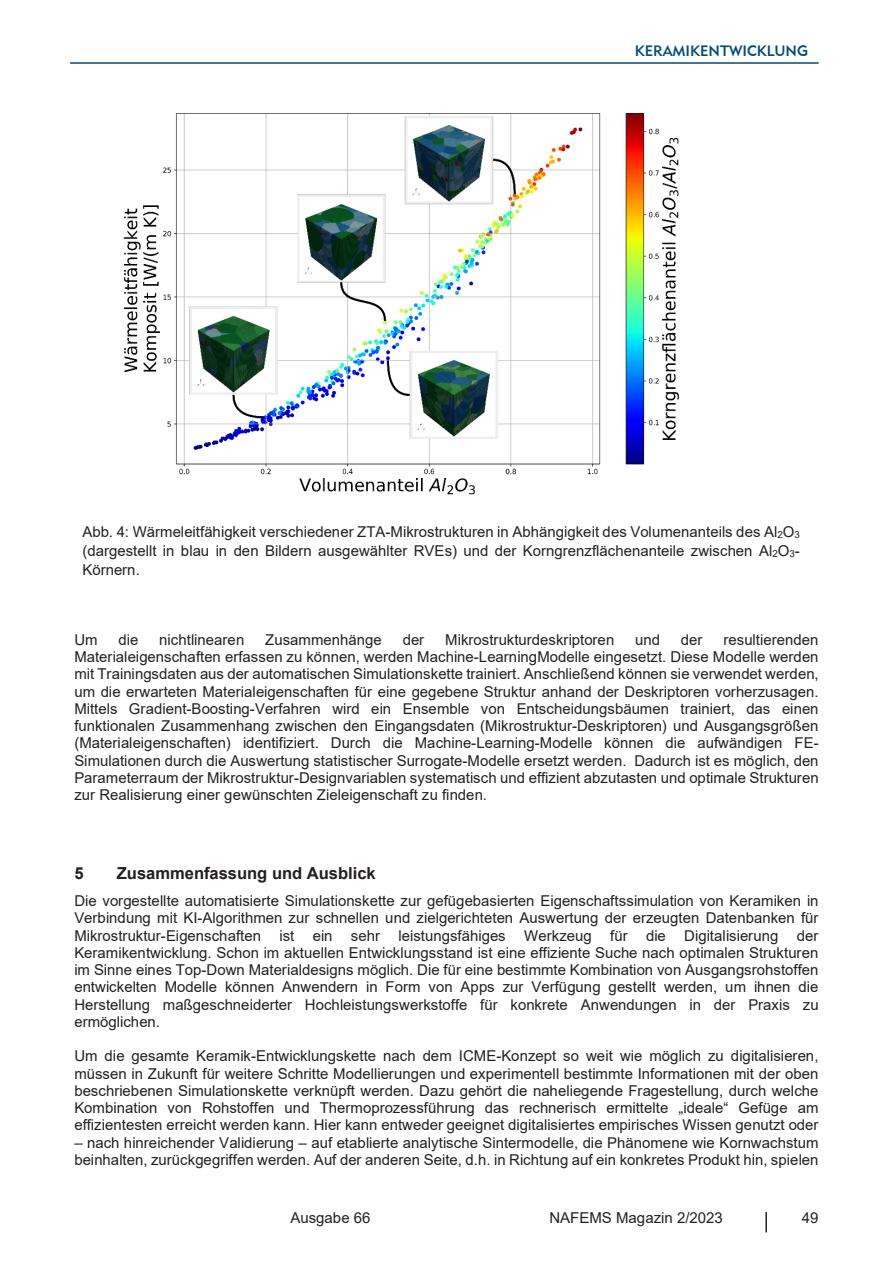
<style>
.page{position:relative;width:893px;height:1263px;background:#fff}
.page>*{position:absolute;margin:0;border:0;box-sizing:border-box;transform-origin:0 0}
.t1{font:700 16.5px "Arial";color:#231f20}
.t2{font:15px/17.2px "Arial";color:#231f20;text-align:justify}
.Pagina_Thema_links{font:15px "Geometric 415 BT Medium A";color:#004c7b}
.s1{font-size:9.75px}
</style>
<div class="page">
<hr style="left:765px;top:1212px;width:2px;height:20px;background:#231f20">
<hr style="left:70px;top:62px;width:749px;height:2px;background:#004c7b">
<img style="left:123px;top:113px;width:556px;height:382px">
<p class="Pagina_Thema_links" style="left:635px;top:42px;width:175px">KERAMIKENTWICKLUNG</p>
<p class="t2" style="left:82px;top:523px;width:719px;line-height:18.6px">Abb. 4: Wärmeleitfähigkeit verschiedener ZTA-Mikrostrukturen in Abhängigkeit des Volumenanteils des Al<span class="s1">2</span>O<span class="s1">3 </span>(dargestellt in blau in den Bildern ausgewählter RVEs) und der Korngrenzflächenanteile zwischen Al<span class="s1">2</span>O<span class="s1">3</span>- Körnern.</p>
<p class="t2" style="left:74px;top:631px;width:25px">Um</p>
<p class="t2" style="left:118px;top:631px;width:21px">die</p>
<p class="t2" style="left:159px;top:631px;width:87px">nichtlinearen</p>
<p class="t2" style="left:265px;top:631px;width:118px">Zusammenhänge</p>
<p class="t2" style="left:403px;top:631px;width:23px">der</p>
<p class="t2" style="left:445px;top:631px;width:171px">Mikrostrukturdeskriptoren</p>
<p class="t2" style="left:635px;top:631px;width:27px">und</p>
<p class="t2" style="left:681px;top:631px;width:23px">der</p>
<p class="t2" style="left:74px;top:631px;width:746px;text-indent:649px">resultierenden Materialeigenschaften erfassen zu können, werden Machine-LearningModelle eingesetzt. Diese Modelle werden mit Trainingsdaten aus der automatischen Simulationskette trainiert. Anschließend können sie verwendet werden, um die erwarteten Materialeigenschaften für eine gegebene Struktur anhand der Deskriptoren vorherzusagen.<br>Mittels Gradient-Boosting-Verfahren wird ein Ensemble von Entscheidungsbäumen trainiert, das einen funktionalen Zusammenhang zwischen den Eingangsdaten (Mikrostruktur-Deskriptoren) und Ausgangsgrößen (Materialeigenschaften) identifiziert. Durch die Machine-Learning-Modelle können die aufwändigen FE-Simulationen durch die Auswertung statistischer Surrogate-Modelle ersetzt werden. Dadurch ist es möglich, den Parameterraum der Mikrostruktur-Designvariablen systematisch und effizient abzutasten und optimale Strukturen zur Realisierung einer gewünschten Zieleigenschaft zu finden.</p>
<p class="t1" style="left:74px;top:862px;width:11px">5</p>
<p class="t1" style="left:117px;top:862px;width:260px">Zusammenfassung und Ausblick</p>
<p class="t2" style="left:74px;top:892px;width:746px">Die vorgestellte automatisierte Simulationskette zur gefügebasierten Eigenschaftssimulation von Keramiken in Verbindung mit KI-Algorithmen zur schnellen und zielgerichteten Auswertung der erzeugten Datenbanken für Mikrostruktur-Eigenschaften ist ein sehr leistungsfähiges Werkzeug für die Digitalisierung der Keramikentwicklung. Schon im aktuellen Entwicklungsstand ist eine effiziente Suche nach optimalen Strukturen im Sinne eines Top-Down Materialdesigns möglich. Die für eine bestimmte Kombination von Ausgangsrohstoffen entwickelten Modelle können Anwendern in Form von Apps zur Verfügung gestellt werden, um ihnen die Herstellung maßgeschneiderter Hochleistungswerkstoffe für konkrete Anwendungen in der Praxis zu ermöglichen.</p>
<p class="t2" style="left:74px;top:1047px;width:746px">Um die gesamte Keramik-Entwicklungskette nach dem ICME-Konzept so weit wie möglich zu digitalisieren, müssen in Zukunft für weitere Schritte Modellierungen und experimentell bestimmte Informationen mit der oben beschriebenen Simulationskette verknüpft werden. Dazu gehört die naheliegende Fragestellung, durch welche Kombination von Rohstoffen und Thermoprozessführung das rechnerisch ermittelte „ideale“ Gefüge am effizientesten erreicht werden kann. Hier kann entweder geeignet digitalisiertes empirisches Wissen genutzt oder</p>
<p class="t2" style="left:74px;top:1133px;width:746px">– nach hinreichender Validierung – auf etablierte analytische Sintermodelle, die Phänomene wie Kornwachstum beinhalten, zurückgegriffen werden. Auf der anderen Seite, d.h. in Richtung auf ein konkretes Produkt hin, spielen</p>
<p class="t2" style="left:290px;top:1209px;width:82px">Ausgabe 66</p>
<p class="t2" style="left:549px;top:1209px;width:175px">NAFEMS Magazin 2/2023</p>
<p class="t2" style="left:802px;top:1209px;width:18px">49</p>
</div>
